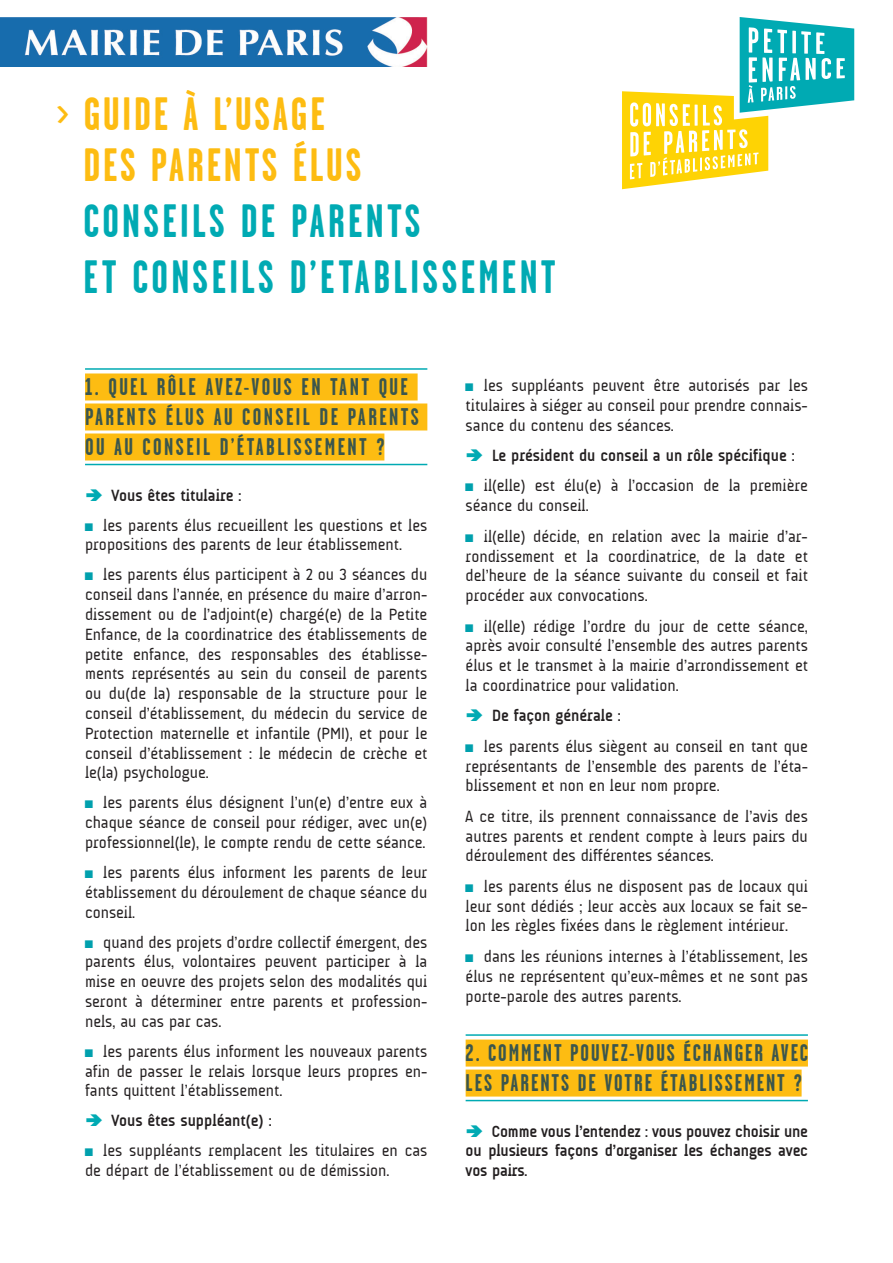
<style>
.page{position:relative;width:893px;height:1263px;background:#fff}
.page>*{position:absolute;margin:0;border:0;box-sizing:border-box;transform-origin:0 0}
.t1{font:700 46.5px "Garage Gothic";letter-spacing:.07em;color:#00aab3}
.t2{font:700 46.5px/50.8px "Garage Gothic";letter-spacing:.06em;color:#fdbc12}
.t3{font:700 24px/30px "Garage Gothic";letter-spacing:.09em;color:#3b564d}
.t4{font:16.5px/19.8px "A Udimat";color:#231f20;text-align:justify}
.t5{font:700 16.5px/19.8px "A Udimat";color:#231f20;text-align:justify}
.s1{font-family:"Arial Narrow";color:#00a0ad}
</style>
<div class="page">
<hr style="left:85px;top:368px;width:342px;height:2px;background:#00aab3">
<div style="left:85px;top:373px;width:333px;height:27px;background:#fdbc12"></div>
<div style="left:85px;top:403px;width:342px;height:27px;background:#fdbc12"></div>
<hr style="left:85px;top:464px;width:342px;height:1px;background:#00aab3">
<div style="left:85px;top:433px;width:299px;height:27px;background:#fdbc12"></div>
<hr style="left:466px;top:1034px;width:342px;height:2px;background:#00aab3">
<div style="left:466px;top:1039px;width:342px;height:27px;background:#fdbc12"></div>
<hr style="left:466px;top:1100px;width:342px;height:1px;background:#00aab3">
<div style="left:466px;top:1069px;width:336px;height:27px;background:#fdbc12"></div>
<img style="left:0;top:17px;width:427px;height:49px">
<svg style="left:622px;top:17px;width:232px;height:172px"></svg>
<h1 class="t2" style="left:83px;top:89px;width:280px;text-indent:-27px">&gt; GUIDE À L’USAGE<br>DES PARENTS ÉLUS</h1>
<h1 class="t1" style="left:83px;top:196px;width:57px">CONSEILS</h1>
<h1 class="t1" style="left:241px;top:196px;width:70px">DE PARENTS</h1>
<h1 class="t1" style="left:56px;top:252px;width:133px">ET CONSEILS</h1>
<h1 class="t1" style="left:290px;top:252px;width:121px">D’ETABLISSE</h1>
<h1 class="t1" style="left:478px;top:252px;width:42px">MENT</h1>
<h2 class="t3" style="left:85px;top:372px;width:335px">1. QUEL RÔLE AVEZ-VOUS EN TANT QUE<br>PARENTS ÉLUS AU CONSEIL DE PARENTS<br>OU AU CONSEIL D’ÉTABLISSEMENT ?</h2>
<p class="t5" style="left:112px;top:485px;width:131px">Vous êtes titulaire :</p>
<p class="t4" style="left:85px;top:515px;width:344px"><span class="s1">■</span> les parents élus recueillent les questions et les propositions des parents de leur établissement.</p>
<p class="t4" style="left:85px;top:565px;width:344px"><span class="s1">■</span> les parents élus participent à 2 ou 3 séances du conseil dans l’année, en présence du maire d’arron&shy;dissement ou de l’adjoint(e) chargé(e) de la Petite Enfance, de la coordinatrice des établissements de petite enfance, des responsables des établisse&shy;ments représentés au sein du conseil de parents ou du(de la) responsable de la structure pour le conseil d’établissement, du médecin du service de Protection maternelle et infantile (PMI), et pour le conseil d’établissement : le médecin de crèche et le(la) psychologue.</p>
<p class="t4" style="left:85px;top:793px;width:344px"><span class="s1">■</span> les parents élus désignent l’un(e) d’entre eux à chaque séance de conseil pour rédiger, avec un(e) professionnel(le), le compte rendu de cette séance.</p>
<p class="t4" style="left:85px;top:862px;width:344px"><span class="s1">■</span> les parents élus informent les parents de leur établissement du déroulement de chaque séance du conseil.</p>
<p class="t4" style="left:85px;top:932px;width:344px"><span class="s1">■</span> quand des projets d’ordre collectif émergent, des parents élus, volontaires peuvent participer à la mise en oeuvre des projets selon des modalités qui seront à déterminer entre parents et profession&shy;nels, au cas par cas.</p>
<p class="t4" style="left:85px;top:1041px;width:344px"><span class="s1">■</span> les parents élus informent les nouveaux parents afin de passer le relais lorsque leurs propres en&shy;fants quittent l’établissement.</p>
<p class="t5" style="left:112px;top:1111px;width:161px">Vous êtes suppléant(e) :</p>
<p class="t4" style="left:85px;top:1141px;width:344px"><span class="s1">■</span> les suppléants remplacent les titulaires en cas de départ de l’établissement ou de démission.</p>
<p class="t4" style="left:466px;top:375px;width:344px"><span class="s1">■</span> les suppléants peuvent être autorisés par les titulaires à siéger au conseil pour prendre connais&shy;sance du contenu des séances.</p>
<p class="t5" style="left:492px;top:445px;width:304px">Le président du conseil a un rôle spécifique :</p>
<p class="t4" style="left:466px;top:476px;width:344px"><span class="s1">■</span> il(elle) est élu(e) à l’occasion de la première séance du conseil.</p>
<p class="t4" style="left:466px;top:526px;width:344px"><span class="s1">■</span> il(elle) décide, en relation avec la mairie d’ar&shy;rondissement et la coordinatrice, de la date et del’heure de la séance suivante du conseil et fait procéder aux convocations.</p>
<p class="t4" style="left:466px;top:616px;width:344px"><span class="s1">■</span> il(elle) rédige l’ordre du jour de cette séance, après avoir consulté l’ensemble des autres parents élus et le transmet à la mairie d’arrondissement et la coordinatrice pour validation.</p>
<p class="t5" style="left:492px;top:706px;width:130px">De façon générale :</p>
<p class="t4" style="left:466px;top:736px;width:344px"><span class="s1">■</span> les parents élus siègent au conseil en tant que représentants de l’ensemble des parents de l’éta&shy;blissement et non en leur nom propre.</p>
<p class="t4" style="left:466px;top:806px;width:344px">A ce titre, ils prennent connaissance de l’avis des autres parents et rendent compte à leurs pairs du déroulement des différentes séances.</p>
<p class="t4" style="left:466px;top:876px;width:344px"><span class="s1">■</span> les parents élus ne disposent pas de locaux qui leur sont dédiés ; leur accès aux locaux se fait se&shy;lon les règles fixées dans le règlement intérieur.</p>
<p class="t4" style="left:466px;top:946px;width:344px"><span class="s1">■</span> dans les réunions internes à l’établissement, les élus ne représentent qu’eux-mêmes et ne sont pas porte-parole des autres parents.</p>
<h2 class="t3" style="left:466px;top:1038px;width:343px">2. COMMENT POUVEZ-VOUS ÉCHANGER AVEC<br>LES PARENTS DE VOTRE ÉTABLISSEMENT ?</h2>
<p class="t5" style="left:466px;top:1121px;width:344px;text-indent:26px">Comme vous l’entendez : vous pouvez choisir une ou plusieurs façons d’organiser les échanges avec vos pairs.</p>
</div>
